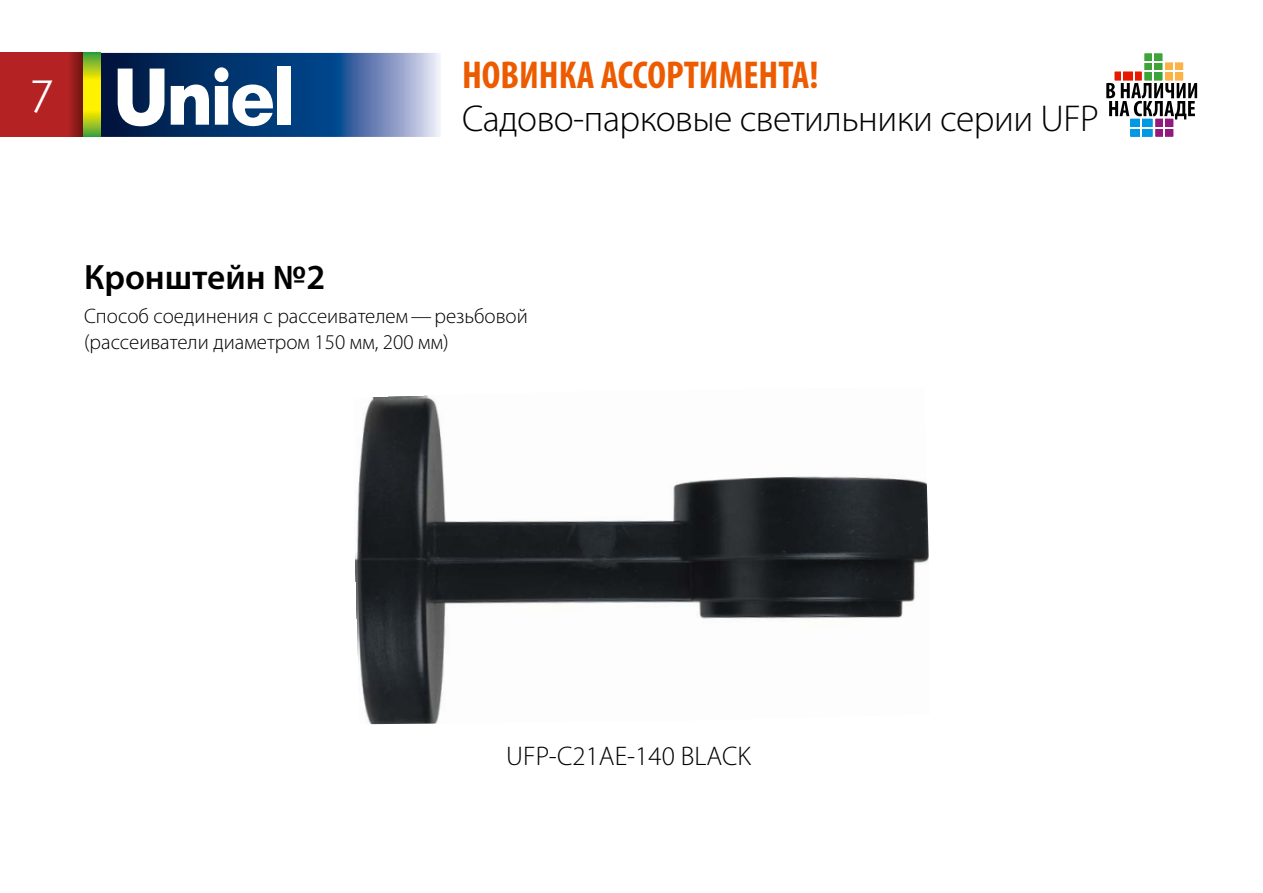
<style>
.page{position:relative;width:1263px;height:893px;background:#fff}
.page>*{position:absolute;margin:0;border:0;box-sizing:border-box;transform-origin:0 0}
.t1{font:45px "Futuris Light C";color:#fff}
.t2{font:700 condensed 39px "Myriad Pro";color:#ed5b00}
.t3{font:300 37.5px "Myriad Pro";letter-spacing:-.015em;color:#000}
.t4{font:600 35.25px "Myriad Pro";color:#000}
.t5{font:300 27px "Myriad Pro";color:#000}
.t6{font:300 21px/26.2px "Myriad Pro";color:#000}
</style>
<div class="page">
<svg style="left:101px;top:53px;width:339px;height:84px;background:#3c6193"></svg>
<svg style="left:118px;top:69px;width:46px;height:57px"></svg>
<svg style="left:171px;top:67px;width:102px;height:59px"></svg>
<div style="left:277px;top:66px;width:13px;height:59px;background:#fff"></div>
<svg style="left:0;top:53px;width:84px;height:84px;background:#ae2221"></svg>
<svg style="left:84px;top:53px;width:17px;height:84px"></svg>
<img style="left:355px;top:395px;width:574px;height:329px">
<div style="left:1144px;top:53px;width:18px;height:28px;background:#3ca439"></div>
<hr style="left:1152px;top:53px;width:2px;height:28px;background:#fff">
<svg style="left:1106px;top:62px;width:91px;height:75px"></svg>
<hr style="left:1130px;top:127px;width:23px;height:2px;background:#fff">
<h1 class="t1" style="left:30px;top:74px;width:26px">7</h1>
<h2 class="t2" style="left:462px;top:51px;width:358px">НОВИНКА АССОРТИМЕНТА!</h2>
<h3 class="t3" style="left:462px;top:98px;width:638px">Садово-парковые светильники серии UFP</h3>
<h3 class="t4" style="left:84px;top:255px;width:243px">Кронштейн №2</h3>
<p class="t6" style="left:84px;top:303px;width:445px">Способ соединения с рассеивателем—резьбовой (рассеиватели диаметром 150 мм, 200 мм)</p>
<p class="t5" style="left:506px;top:741px;width:246px">UFP-C21АE-140 BLACK</p>
</div>
